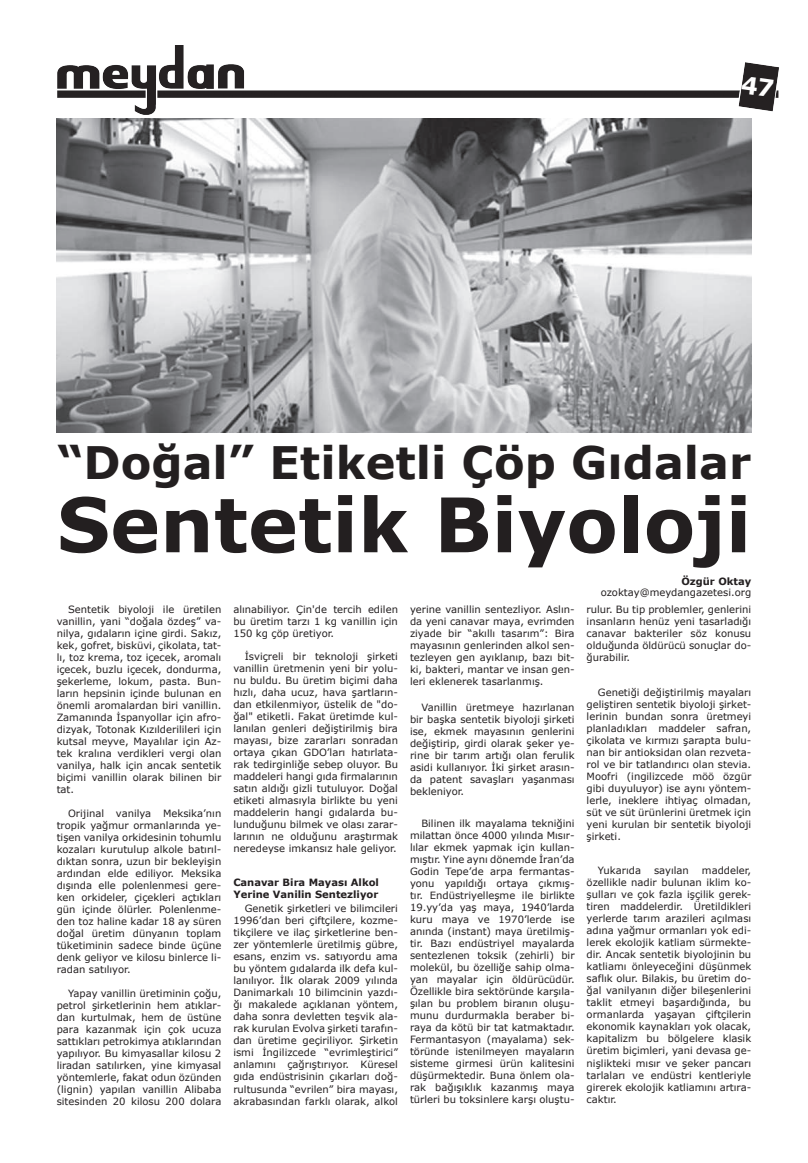
<style>
.page{position:relative;width:808px;height:1163px;background:#fff}
.page>*{position:absolute;margin:0;border:0;box-sizing:border-box;transform-origin:0 0}
.t1{font:700 75.2px "Verdana";color:#231f20}
.t2{font:700 44.7px "Verdana";color:#231f20}
.t3{font:10px/12px "Verdana";color:#231f20;text-align:justify}
.t4{font:700 10px/12px "Verdana";color:#231f20}
</style>
<div class="page">
<img style="left:57px;top:45px;width:722px;height:70px">
<img style="left:57px;top:118px;width:694px;height:314px">
<svg style="left:741px;top:76px;width:33px;height:21px"></svg>
<h2 class="t2" style="left:57px;top:430px;width:695px">“Doğal” Etiketli Çöp Gıdalar</h2>
<h1 class="t1" style="left:57px;top:471px;width:696px">Sentetik Biyoloji</h1>
<p class="t3" style="left:57px;top:603px;width:166px;text-indent:11px">Sentetik biyoloji ile üretilen vanillin, yani “doğala özdeş” va&shy;nilya, gıdaların içine girdi. Sakız, kek, gofret, bisküvi, çikolata, tat&shy;lı, toz krema, toz içecek, aromalı içecek, buzlu içecek, dondurma, şekerleme, lokum, pasta. Bun&shy;ların hepsinin içinde bulunan en önemli aromalardan biri vanillin.<br>Zamanında İspanyollar için afro&shy;dizyak, Totonak Kızılderilileri için kutsal meyve, Mayalılar için Az&shy;tek kralına verdikleri vergi olan vanilya, halk için ancak sentetik biçimi vanillin olarak bilinen bir tat.</p>
<p class="t3" style="left:57px;top:807px;width:166px;text-indent:11px">Orijinal vanilya Meksika’nın tropik yağmur ormanlarında ye&shy;tişen vanilya orkidesinin tohumlu kozaları kurutulup alkole batırıl&shy;dıktan sonra, uzun bir bekleyişin ardından elde ediliyor. Meksika dışında elle polenlenmesi gere&shy;ken orkideler, çiçekleri açtıkları gün içinde ölürler. Polenlenme&shy;den toz haline kadar 18 ay süren doğal üretim dünyanın toplam tüketiminin sadece binde üçüne denk geliyor ve kilosu binlerce li&shy;radan satılıyor.</p>
<p class="t3" style="left:57px;top:987px;width:166px;text-indent:11px">Yapay vanillin üretiminin çoğu, petrol şirketlerinin hem atıklar&shy;dan kurtulmak, hem de üstüne para kazanmak için çok ucuza sattıkları petrokimya atıklarından yapılıyor. Bu kimyasallar kilosu 2 liradan satılırken, yine kimyasal yöntemlerle, fakat odun özünden (lignin) yapılan vanillin Alibaba sitesinden 20 kilosu 200 dolara</p>
<p class="t3" style="left:233px;top:603px;width:166px">alınabiliyor. Çin'de tercih edilen bu üretim tarzı 1 kg vanillin için 150 kg çöp üretiyor.</p>
<p class="t3" style="left:233px;top:650px;width:166px;text-indent:11px">İsviçreli bir teknoloji şirketi vanillin üretmenin yeni bir yolu&shy;nu buldu. Bu üretim biçimi daha hızlı, daha ucuz, hava şartların&shy;dan etkilenmiyor, üstelik de "do&shy;ğal" etiketli. Fakat üretimde kul&shy;lanılan genleri değiştirilmiş bira mayası, bize zararları sonradan ortaya çıkan GDO’ları hatırlata&shy;rak tedirginliğe sebep oluyor. Bu maddeleri hangi gıda firmalarının satın aldığı gizli tutuluyor. Doğal etiketi almasıyla birlikte bu yeni maddelerin hangi gıdalarda bu&shy;lunduğunu bilmek ve olası zarar&shy;larının ne olduğunu araştırmak neredeyse imkansız hale geliyor.</p>
<p class="t4" style="left:233px;top:875px;width:147px">Canavar Bira Mayası Alkol<br>Yerine Vanilin Sentezliyor</p>
<p class="t3" style="left:233px;top:902px;width:166px;text-indent:11px">Genetik şirketleri ve bilimcileri 1996’dan beri çiftçilere, kozme&shy;tikçilere ve ilaç şirketlerine ben&shy;zer yöntemlerle üretilmiş gübre, esans, enzim vs. satıyordu ama bu yöntem gıdalarda ilk defa kul&shy;lanılıyor. İlk olarak 2009 yılında Danimarkalı 10 bilimcinin yazdı&shy;ğı makalede açıklanan yöntem, daha sonra devletten teşvik ala&shy;rak kurulan Evolva şirketi tarafın&shy;dan üretime geçiriliyor. Şirketin ismi İngilizcede “evrimleştirici” anlamını çağrıştırıyor. Küresel gıda endüstrisinin çıkarları doğ&shy;rultusunda “evrilen” bira mayası, akrabasından farklı olarak, alkol</p>
<p class="t3" style="left:410px;top:603px;width:166px">yerine vanillin sentezliyor. Aslın&shy;da yeni canavar maya, evrimden ziyade bir “akıllı tasarım”: Bira mayasının genlerinden alkol sen&shy;tezleyen gen ayıklanıp, bazı bit&shy;ki, bakteri, mantar ve insan gen&shy;leri eklenerek tasarlanmış.</p>
<p class="t3" style="left:410px;top:701px;width:166px;text-indent:11px">Vanillin üretmeye hazırlanan bir başka sentetik biyoloji şirketi ise, ekmek mayasının genlerini değiştirip, girdi olarak şeker ye&shy;rine bir tarım artığı olan ferulik asidi kullanıyor. İki şirket arasın&shy;da patent savaşları yaşanması bekleniyor.</p>
<p class="t3" style="left:410px;top:817px;width:166px;text-indent:11px">Bilinen ilk mayalama tekniğini milattan önce 4000 yılında Mısır&shy;lılar ekmek yapmak için kullan&shy;mıştır. Yine aynı dönemde İran’da Godin Tepe’de arpa fermantas&shy;yonu yapıldığı ortaya çıkmış&shy;tır. Endüstriyelleşme ile birlikte 19.yy’da yaş maya, 1940’larda kuru maya ve 1970’lerde ise anında (instant) maya üretilmiş&shy;tir. Bazı endüstriyel mayalarda sentezlenen toksik (zehirli) bir molekül, bu özelliğe sahip olma&shy;yan mayalar için öldürücüdür.<br>Özellikle bira sektöründe karşıla&shy;şılan bu problem biranın oluşu&shy;munu durdurmakla beraber bi&shy;raya da kötü bir tat katmaktadır.<br>Fermantasyon (mayalama) sek&shy;töründe istenilmeyen mayaların sisteme girmesi ürün kalitesini düşürmektedir. Buna önlem ola&shy;rak bağışıklık kazanmış maya türleri bu toksinlere karşı oluştu-</p>
<p class="t4" style="left:681px;top:575px;width:71px">Özgür Oktay</p>
<p class="t3" style="left:601px;top:586px;width:152px">ozoktay@meydangazetesi.org</p>
<p class="t3" style="left:587px;top:603px;width:166px">rulur. Bu tip problemler, genlerini insanların henüz yeni tasarladığı canavar bakteriler söz konusu olduğunda öldürücü sonuçlar do&shy;ğurabilir.</p>
<p class="t3" style="left:587px;top:685px;width:166px;text-indent:11px">Genetiği değiştirilmiş mayaları geliştiren sentetik biyoloji şirket&shy;lerinin bundan sonra üretmeyi planladıkları maddeler safran, çikolata ve kırmızı şarapta bulu&shy;nan bir antioksidan olan rezveta&shy;rol ve bir tatlandırıcı olan stevia.<br>Moofri (ingilizcede möö özgür gibi duyuluyor) ise aynı yöntem&shy;lerle, ineklere ihtiyaç olmadan, süt ve süt ürünlerini üretmek için yeni kurulan bir sentetik biyoloji şirketi.</p>
<p class="t3" style="left:598px;top:864px;width:45px">Yukarıda</p>
<p class="t3" style="left:654px;top:864px;width:36px">sayılan</p>
<p class="t3" style="left:587px;top:864px;width:166px;text-indent:115px">maddeler, özellikle nadir bulunan iklim ko&shy;şulları ve çok fazla işçilik gerek&shy;tiren maddelerdir. Üretildikleri yerlerde tarım arazileri açılması adına yağmur ormanları yok edi&shy;lerek ekolojik katliam sürmekte&shy;dir. Ancak sentetik biyolojinin bu katliamı önleyeceğini düşünmek saflık olur. Bilakis, bu üretim do&shy;ğal vanilyanın diğer bileşenlerini taklit etmeyi başardığında, bu ormanlarda yaşayan çiftçilerin ekonomik kaynakları yok olacak, kapitalizm bu bölgelere klasik üretim biçimleri, yani devasa ge&shy;nişlikteki mısır ve şeker pancarı tarlaları ve endüstri kentleriyle girerek ekolojik katliamını artıra&shy;caktır.</p>
</div>
